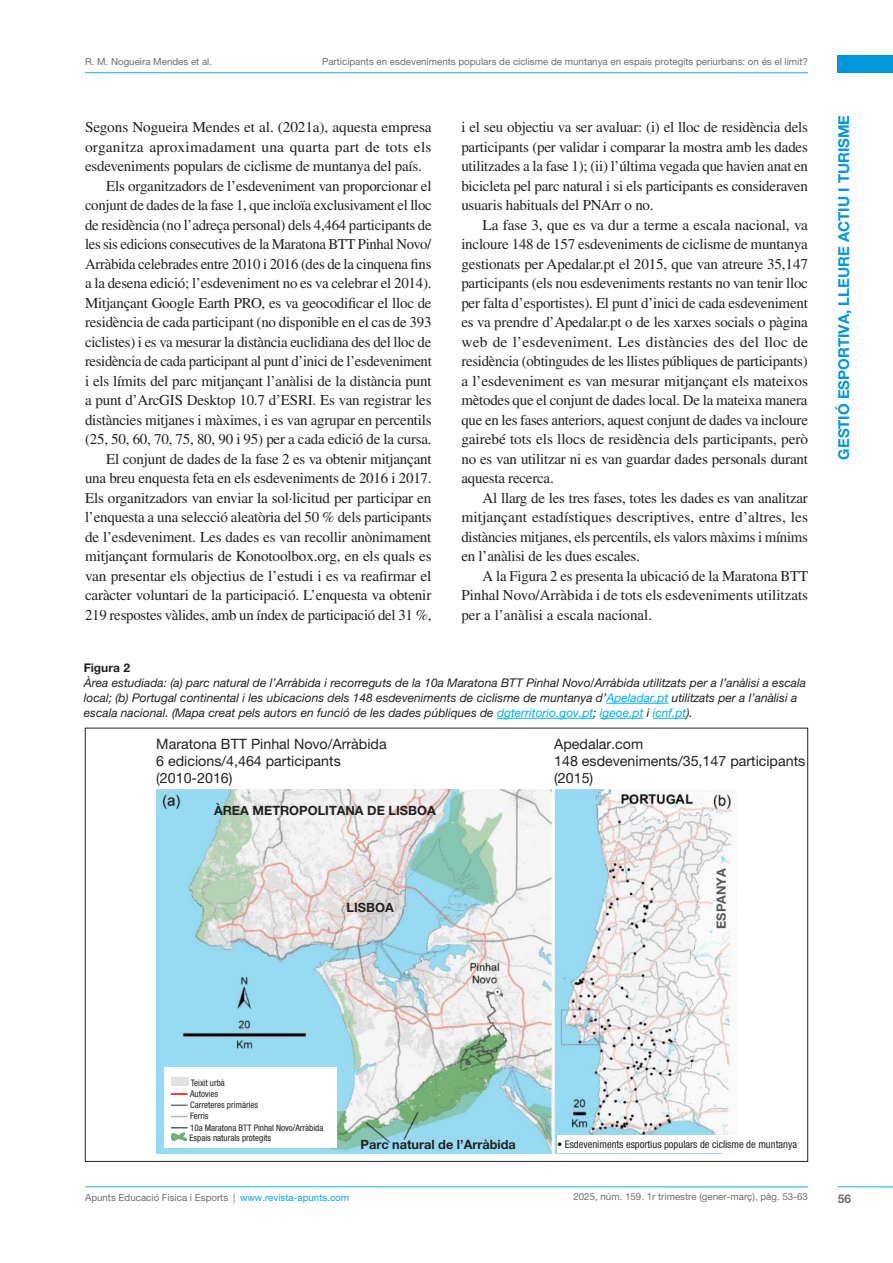
<style>
.page{position:relative;width:893px;height:1263px;background:#fff}
.page>*{position:absolute;margin:0;border:0;box-sizing:border-box;transform-origin:0 0}
.New_paragraph{font:15px/19.5px "Times LT Std";letter-spacing:-.015em;color:#231f20;text-align:justify}
.Paragraph{font:15px/19.5px "Times LT Std";letter-spacing:-.015em;color:#231f20;text-align:justify}
.t1{font:700 15px "Helvetica Neue LT Pro";color:#0097db}
.G-TEXTO_TABLA{font:14.25px "Helvetica Neue LT Pro";color:#231f20}
.G-TEXTO_TABLA-2{font:700 12.75px "Helvetica Neue LT Pro";color:#231f20}
.G-TEXTO_TABLA-3{font:700 12.75px "Helvetica Neue LT Pro";color:#57585a}
.F-TITULO-TABLA{font:italic 12px/15px "Helvetica Neue LT Pro";color:#231f20}
.F-TITULO-TABLA-2{font:700 12px "Helvetica Neue LT Pro";color:#231f20}
.t2{font:700 12px "Helvetica Neue LT Pro";color:#6c6d70}
.G-TEXTO_TABLA-4{font:condensed 10.5px "Helvetica Neue LT Pro";color:#231f20}
.t3{font:9.75px "Helvetica Neue LT Pro";color:#6c6d70}
.G-TEXTO_TABLA-5{font:condensed 9px "Helvetica Neue LT Pro";color:#231f20}
.s1{color:#00aeef}
.s2{color:#04a5e0}
</style>
<div class="page">
<hr style="left:85px;top:72px;width:723px;height:1px;background:#1fade3">
<div style="left:838px;top:56px;width:55px;height:17px;background:#0097db"></div>
<hr style="left:85px;top:1186px;width:723px;height:1px;background:#1fade3">
<hr style="left:838px;top:1186px;width:55px;height:1px;background:#1fade3">
<hr style="left:606px;top:703px;width:62px;height:1px;background:#00aeef">
<hr style="left:497px;top:718px;width:96px;height:1px;background:#00aeef">
<hr style="left:600px;top:718px;width:43px;height:1px;background:#00aeef">
<hr style="left:653px;top:718px;width:33px;height:1px;background:#00aeef">
<img style="left:157px;top:789px;width:578px;height:364px">
<div style="left:557px;top:1135px;width:243px;height:17px;background:#fff"></div>
<div style="left:164px;top:1067px;width:173px;height:81px;background:#fff"></div>
<div style="left:171px;top:1077px;width:17px;height:9px;background:#e0e2e1"></div>
<svg style="left:171px;top:1093px;width:17px;height:2px"></svg>
<svg style="left:171px;top:1104px;width:17px;height:2px"></svg>
<svg style="left:171px;top:1116px;width:17px;height:1px"></svg>
<svg style="left:171px;top:1127px;width:17px;height:15px"></svg>
<p class="t3" style="left:85px;top:55px;width:129px">R. M. Nogueira Mendes et al.</p>
<p class="t3" style="left:322px;top:56px;width:487px">Participants en esdeveniments populars de ciclisme de muntanya en espais protegits periurbans: on és el límit?</p>
<p class="Paragraph" style="left:85px;top:117px;width:348px">Segons Nogueira Mendes et al. (2021a), aquesta empresa organitza aproximadament una quarta part de tots els esdeveniments populars de ciclisme de muntanya del país.</p>
<p class="Paragraph" style="left:85px;top:176px;width:348px;text-indent:21px">Els organitzadors de l’esdeveniment van proporcionar el conjunt de dades de la fase 1, que incloïa exclusivament el lloc de residència (no l’adreça personal) dels 4,464 participants de les sis edicions consecutives de la Maratona BTT Pinhal Novo/ Arràbida celebrades entre 2010 i 2016 (des de la cinquena fins a la desena edició; l’esdeveniment no es va celebrar el 2014).<br>Mitjançant Google Earth PRO, es va geocodificar el lloc de residència de cada participant (no disponible en el cas de 393 ciclistes) i es va mesurar la distància euclidiana des del lloc de residència de cada participant al punt d’inici de l’esdeveniment i els límits del parc mitjançant l’anàlisi de la distància punt a punt d’ArcGIS Desktop 10.7 d’ESRI. Es van registrar les distàncies mitjanes i màximes, i es van agrupar en percentils (25, 50, 60, 70, 75, 80, 90 i 95) per a cada edició de la cursa.</p>
<p class="New_paragraph" style="left:85px;top:449px;width:348px;text-indent:21px">El conjunt de dades de la fase 2 es va obtenir mitjançant una breu enquesta feta en els esdeveniments de 2016 i 2017.<br>Els organitzadors van enviar la sol·licitud per participar en l’enquesta a una selecció aleatòria del 50 % dels participants de l’esdeveniment. Les dades es van recollir anònimament mitjançant formularis de Konotoolbox.org, en els quals es van presentar els objectius de l’estudi i es va reafirmar el caràcter voluntari de la participació. L’enquesta va obtenir 219 respostes vàlides, amb un índex de participació del 31 %,</p>
<p class="New_paragraph" style="left:461px;top:117px;width:348px">i el seu objectiu va ser avaluar: (i) el lloc de residència dels participants (per validar i comparar la mostra amb les dades utilitzades a la fase 1); (ii) l’última vegada que havien anat en bicicleta pel parc natural i si els participants es consideraven usuaris habituals del PNArr o no.</p>
<p class="New_paragraph" style="left:461px;top:215px;width:348px;text-indent:21px">La fase 3, que es va dur a terme a escala nacional, va incloure 148 de 157 esdeveniments de ciclisme de muntanya gestionats per Apedalar.pt el 2015, que van atreure 35,147 participants (els nou esdeveniments restants no van tenir lloc per falta d’esportistes). El punt d’inici de cada esdeveniment es va prendre d’Apedalar.pt o de les xarxes socials o pàgina web de l’esdeveniment. Les distàncies des del lloc de residència (obtingudes de les llistes públiques de participants) a l’esdeveniment es van mesurar mitjançant els mateixos mètodes que el conjunt de dades local. De la mateixa manera que en les fases anteriors, aquest conjunt de dades va incloure gairebé tots els llocs de residència dels participants, però no es van utilitzar ni es van guardar dades personals durant aquesta recerca.</p>
<p class="New_paragraph" style="left:461px;top:488px;width:348px;text-indent:21px">Al llarg de les tres fases, totes les dades es van analitzar mitjançant estadístiques descriptives, entre d’altres, les distàncies mitjanes, els percentils, els valors màxims i mínims en l’anàlisi de les dues escales.</p>
<p class="New_paragraph" style="left:461px;top:566px;width:348px;text-indent:21px">A la Figura 2 es presenta la ubicació de la Maratona BTT Pinhal Novo/Arràbida i de tots els esdeveniments utilitzats per a l’anàlisi a escala nacional.</p>
<p class="F-TITULO-TABLA-2" style="left:84px;top:660px;width:48px">Figura 2</p>
<p class="F-TITULO-TABLA" style="left:84px;top:675px;width:724px">Àrea estudiada: (a) parc natural de l’Arràbida i recorreguts de la 10a Maratona BTT Pinhal Novo/Arràbida utilitzats per a l’anàlisi a escala local; (b) Portugal continental i les ubicacions dels 148 esdeveniments de ciclisme de muntanya d’<span class="s1">Apeladar.pt</span> utilitzats per a l’anàlisi a escala nacional. (Mapa creat pels autors en funció de les dades públiques de <span class="s1">dgterritorio.gov.pt</span>; <span class="s1">igeoe.pt</span> i <span class="s1">icnf.pt</span>).</p>
<p class="G-TEXTO_TABLA" style="left:156px;top:735px;width:232px">Maratona BTT Pinhal Novo/Arràbida</p>
<p class="G-TEXTO_TABLA" style="left:156px;top:752px;width:186px">6 edicions/4,464 participants</p>
<p class="G-TEXTO_TABLA" style="left:156px;top:769px;width:78px">(2010-2016)</p>
<p class="G-TEXTO_TABLA" style="left:554px;top:735px;width:90px">Apedalar.com</p>
<p class="G-TEXTO_TABLA" style="left:554px;top:752px;width:253px">148 esdeveniments/35,147 participants</p>
<p class="G-TEXTO_TABLA" style="left:554px;top:769px;width:41px">(2015)</p>
<p class="G-TEXTO_TABLA-2" style="left:214px;top:803px;width:223px">ÀREA METROPOLITANA DE LISBOA</p>
<p class="G-TEXTO_TABLA-2" style="left:347px;top:899px;width:49px">LISBOA</p>
<p class="G-TEXTO_TABLA-3" style="left:713px;top:929px;width:62px;rotate:-90deg">ESPANYA</p>
<p class="t1" style="left:835px;top:459px;width:346px;rotate:-90deg">GESTIÓ ESPORTIVA, LLEURE ACTIU I TURISME</p>
<p class="G-TEXTO_TABLA-5" style="left:191px;top:1077px;width:36px">Teixit urbà</p>
<p class="G-TEXTO_TABLA-5" style="left:190px;top:1088px;width:30px">Autovies</p>
<p class="G-TEXTO_TABLA-5" style="left:190px;top:1100px;width:70px">Carreteres primàries</p>
<p class="G-TEXTO_TABLA-5" style="left:190px;top:1111px;width:20px">Ferris</p>
<p class="G-TEXTO_TABLA-5" style="left:190px;top:1122px;width:135px">10a Maratona BTT Pinhal Novo/Arràbida</p>
<p class="G-TEXTO_TABLA-5" style="left:189px;top:1133px;width:83px">Espais naturals protegits</p>
<p class="G-TEXTO_TABLA-2" style="left:361px;top:1137px;width:157px">Parc natural de l’Arràbida</p>
<p class="G-TEXTO_TABLA-4" style="left:557px;top:1138px;width:241px">• Esdeveniments esportius populars de ciclisme de muntanya</p>
<p class="t3" style="left:85px;top:1192px;width:266px">Apunts Educació Física i Esports | <span class="s2">www.revista-apunts.com</span></p>
<p class="t3" style="left:573px;top:1191px;width:236px">2025, núm. 159. 1r trimestre (gener-març), pàg. 53-63</p>
<p class="t2" style="left:838px;top:1191px;width:15px">56</p>
</div>
